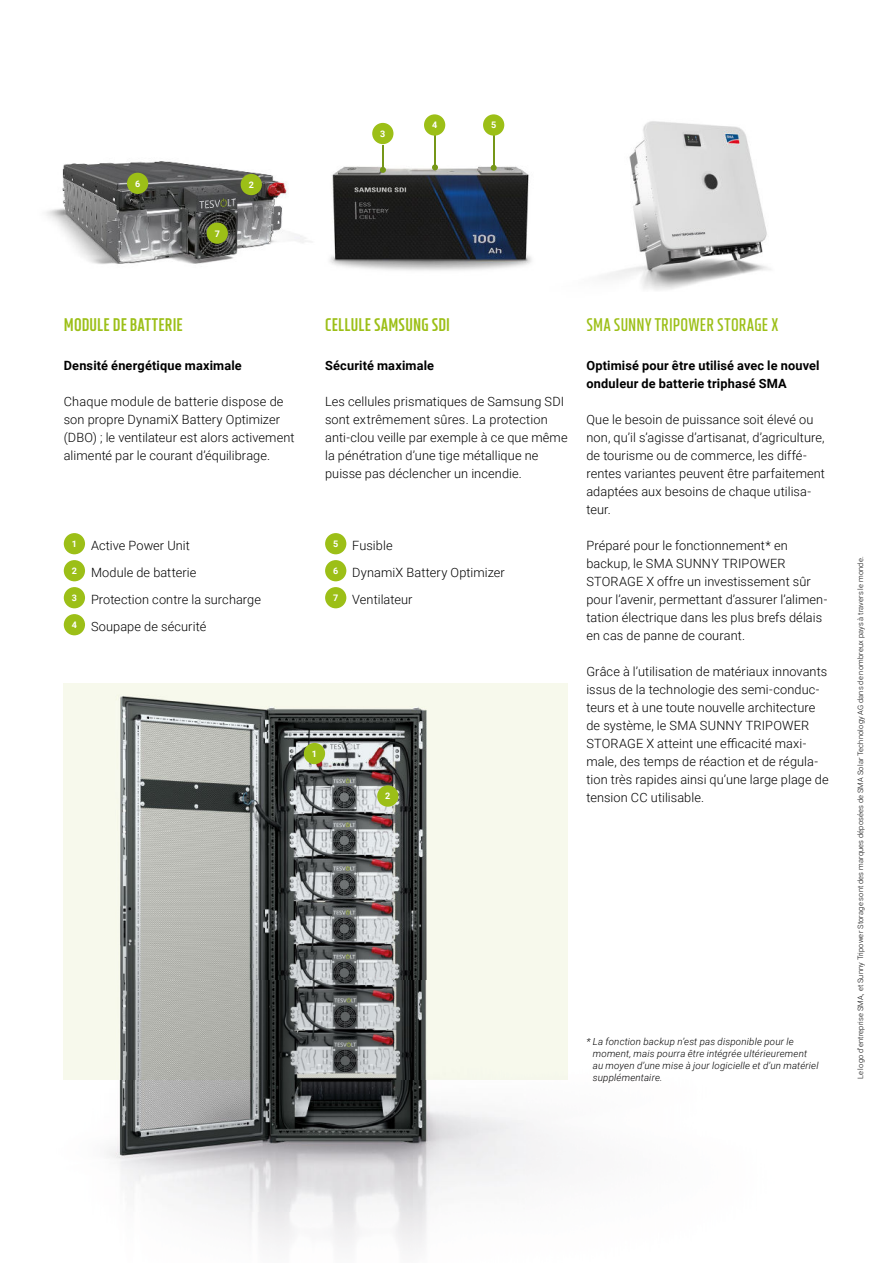
<style>
.page{position:relative;width:893px;height:1263px;background:#fff}
.page>*{position:absolute;margin:0;border:0;box-sizing:border-box;transform-origin:0 0}
.t1{font:800 condensed 18px "XXII Neue Norm";letter-spacing:.01em;color:#9cbf17}
.t2{font:700 condensed 18px "XXII Neue Norm";letter-spacing:.015em;color:#9cbf17}
.t3{font:300 12.75px/18px "Roboto";letter-spacing:.01em;color:#000}
.t4{font:700 12.75px/18px "Roboto";letter-spacing:.01em;color:#000}
.t5{font:italic 300 9.75px/12px "Roboto";letter-spacing:.02em;color:#000}
.t6{font:700 9px "Roboto";color:#fff}
.t7{font:300 7.5px "Roboto";letter-spacing:.02em;color:#000}
</style>
<div class="page">
<img style="left:424px;top:116px;width:347px;height:174px">
<img style="left:46px;top:161px;width:265px;height:103px">
<img style="left:330px;top:148px;width:208px;height:135px">
<img style="left:105px;top:1079px;width:420px;height:171px">
<img style="left:64px;top:683px;width:504px;height:396px">
<div style="left:64px;top:533px;width:21px;height:21px;background:#9cbf17;border-radius:50%"></div>
<div style="left:64px;top:560px;width:21px;height:21px;background:#9cbf17;border-radius:50%"></div>
<div style="left:64px;top:587px;width:21px;height:21px;background:#9cbf17;border-radius:50%"></div>
<div style="left:64px;top:614px;width:21px;height:21px;background:#9cbf17;border-radius:50%"></div>
<div style="left:325px;top:533px;width:21px;height:21px;background:#9cbf17;border-radius:50%"></div>
<div style="left:325px;top:560px;width:21px;height:21px;background:#9cbf17;border-radius:50%"></div>
<div style="left:325px;top:587px;width:21px;height:21px;background:#9cbf17;border-radius:50%"></div>
<div style="left:377px;top:785px;width:21px;height:22px;background:#9cbf17;border-radius:50%"></div>
<div style="left:304px;top:743px;width:21px;height:21px;background:#9cbf17;border-radius:50%"></div>
<div style="left:127px;top:173px;width:21px;height:21px;background:#9cbf17;border-radius:50%"></div>
<div style="left:241px;top:174px;width:21px;height:21px;background:#9cbf17;border-radius:50%"></div>
<div style="left:207px;top:223px;width:21px;height:21px;background:#9cbf17;border-radius:50%"></div>
<hr style="left:434px;top:135px;width:2px;height:32px;background:#769718">
<svg style="left:432px;top:164px;width:6px;height:6px"></svg>
<hr style="left:493px;top:135px;width:1px;height:33px;background:#769718">
<svg style="left:491px;top:165px;width:6px;height:6px"></svg>
<hr style="left:382px;top:145px;width:2px;height:25px;background:#769718">
<svg style="left:380px;top:167px;width:6px;height:6px"></svg>
<div style="left:372px;top:123px;width:21px;height:21px;background:#9cbf17;border-radius:50%"></div>
<div style="left:424px;top:114px;width:21px;height:22px;background:#9cbf17;border-radius:50%"></div>
<div style="left:483px;top:114px;width:21px;height:22px;background:#9cbf17;border-radius:50%"></div>
<p class="t6" style="left:135px;top:180px;width:7px">6</p>
<p class="t6" style="left:249px;top:181px;width:7px">2</p>
<p class="t6" style="left:215px;top:230px;width:7px">7</p>
<p class="t6" style="left:380px;top:130px;width:7px">3</p>
<p class="t6" style="left:432px;top:122px;width:7px">4</p>
<p class="t6" style="left:491px;top:122px;width:7px">5</p>
<h1 class="t1" style="left:64px;top:314px;width:121px">MODULE DE BATTERIE</h1>
<p class="t4" style="left:64px;top:357px;width:180px">Densité énergétique maximale</p>
<p class="t3" style="left:64px;top:392px;width:232px">Chaque module de batterie dispose de son propre DynamiX Battery Optimizer (DBO) ; le ventilateur est alors activement alimenté par le courant d’équilibrage.</p>
<h1 class="t1" style="left:325px;top:314px;width:126px">CELLULE SAMSUNG SDI</h1>
<p class="t4" style="left:325px;top:357px;width:110px">Sécurité maximale</p>
<p class="t3" style="left:325px;top:392px;width:244px">Les cellules prismatiques de Samsung SDI sont extrêmement sûres. La protection anti-clou veille par exemple à ce que même la pénétration d’une tige métallique ne puisse pas déclencher un incendie.</p>
<p class="t3" style="left:72px;top:531px;width:191px;line-height:27px"><sup>1</sup> Active Power Unit<br><sup>2</sup> Module de batterie<br><sup>3</sup> Protection contre la surcharge<br><sup>4</sup> Soupape de sécurité</p>
<p class="t3" style="left:333px;top:533px;width:173px;line-height:27px"><sup>5</sup> Fusible<br><sup>6</sup> DynamiX Battery Optimizer<br><sup>7</sup> Ventilateur</p>
<p class="t6" style="left:312px;top:750px;width:7px">1</p>
<p class="t6" style="left:385px;top:793px;width:7px">2</p>
<h1 class="t2" style="left:586px;top:314px;width:193px">SMA SUNNY TRIPOWER STORAGE X</h1>
<p class="t4" style="left:586px;top:357px;width:235px">Optimisé pour être utilisé avec le nouvel onduleur de batterie triphasé SMA</p>
<p class="t3" style="left:586px;top:411px;width:240px">Que le besoin de puissance soit élevé ou non, qu’il s’agisse d’artisanat, d’agriculture, de tourisme ou de commerce, les diffé&shy;rentes variantes peuvent être parfaitement adaptées aux besoins de chaque utilisa&shy;teur.</p>
<p class="t3" style="left:586px;top:536px;width:242px">Préparé pour le fonctionnement* en backup, le SMA SUNNY TRIPOWER STORAGE X offre un investissement sûr pour l’avenir, permettant d’assurer l’alimen&shy;tation électrique dans les plus brefs délais en cas de panne de courant.</p>
<p class="t3" style="left:586px;top:662px;width:244px">Grâce à l’utilisation de matériaux innovants issus de la technologie des semi-conduc&shy;teurs et à une toute nouvelle architecture de système, le SMA SUNNY TRIPOWER STORAGE X atteint une efficacité maxi&shy;male, des temps de réaction et de régula&shy;tion très rapides ainsi qu’une large plage de tension CC utilisable.</p>
<p class="t5" style="left:593px;top:1035px;width:227px;text-indent:-6px">* La fonction backup n’est pas disponible pour le moment, mais pourra être intégrée ultérieurement au moyen d’une mise à jour logicielle et d’un matériel supplémentaire.</p>
<p class="t7" style="left:855px;top:1079px;width:524px;rotate:-90deg">Le logo d’entreprise SMA, et Sunny Tripower Storage sont des marques déposées de SMA Solar Technology AG dans de nombreux pays à travers le monde.</p>
</div>
